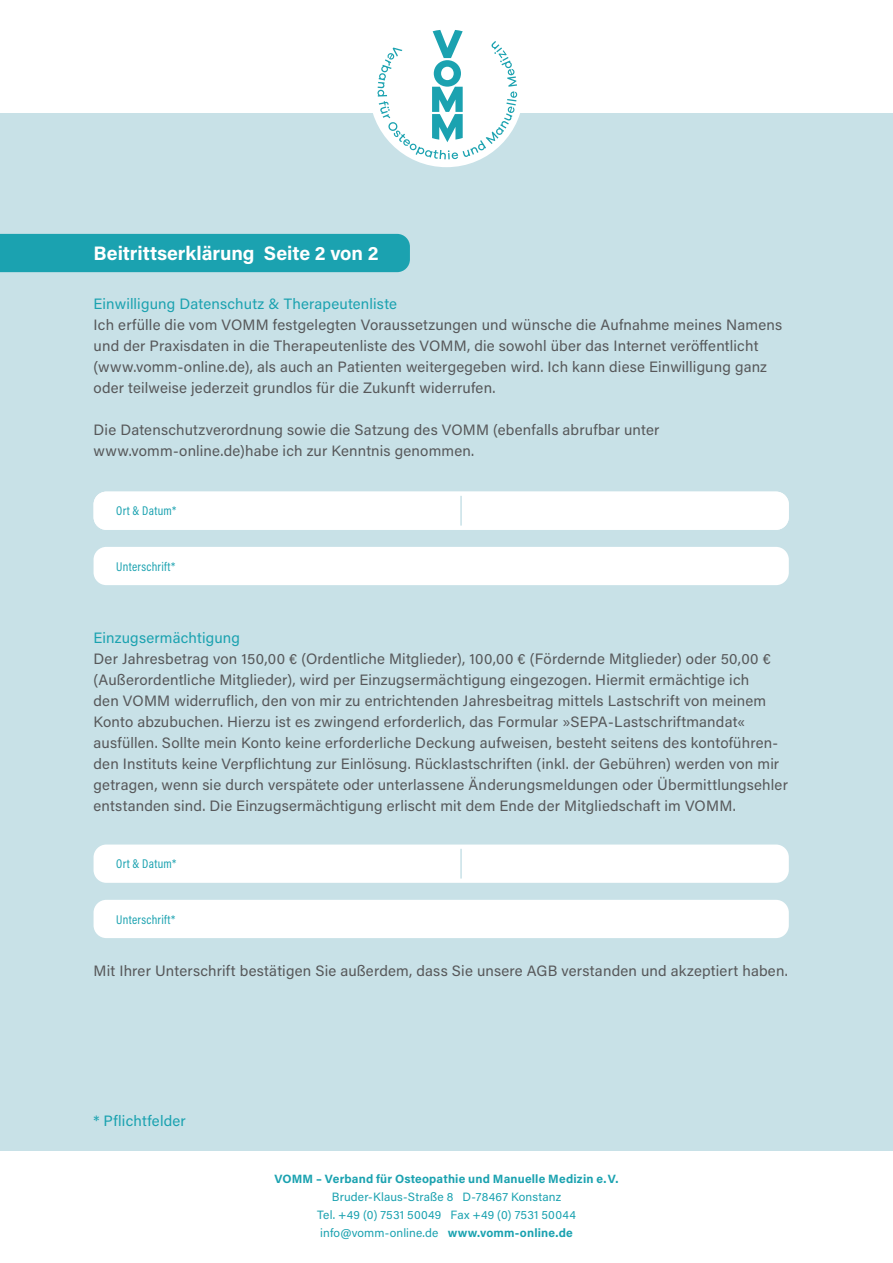
<style>
.page{position:relative;width:893px;height:1263px;background:#fff}
.page>*{position:absolute;margin:0;border:0;box-sizing:border-box;transform-origin:0 0}
.t1{font:700 19.5px "Acumin Pro";letter-spacing:-.005em;color:#fff}
.t2{font:15px/21px "Acumin Pro";letter-spacing:.01em;color:#57585a}
.t3{font:15px "Acumin Pro";letter-spacing:.01em;color:#1ba2b0}
.t4{font:12.75px "Acumin Pro Cond";letter-spacing:.025em;color:#1ba2b0}
.t5{font:12px/18px "Acumin Pro";letter-spacing:.01em;color:#1ba2b0;text-align:center}
.t6{font:700 12px "Acumin Pro";letter-spacing:.015em;color:#1ba2b0}
.s1{font-weight:700}
</style>
<div class="page">
<div style="left:0;top:113px;width:893px;height:1037px;background:#c8e1e7"></div>
<div style="left:369px;top:13px;width:155px;height:154px;background:#fff;border-radius:50%"></div>
<svg style="left:377px;top:30px;width:140px;height:129px"></svg>
<div style="left:0;top:234px;width:410px;height:38px;background:#1ba2b0"></div>
<div style="left:94px;top:492px;width:695px;height:38px;background:#fff;border-radius:13px"></div>
<div style="left:94px;top:547px;width:695px;height:38px;background:#fff;border-radius:13px"></div>
<hr style="left:460px;top:496px;width:2px;height:30px;background:#c8e1e7">
<div style="left:94px;top:844px;width:695px;height:39px;background:#fff;border-radius:13px"></div>
<div style="left:94px;top:900px;width:695px;height:38px;background:#fff;border-radius:13px"></div>
<hr style="left:460px;top:849px;width:2px;height:29px;background:#c8e1e7">
<h1 class="t1" style="left:94px;top:239px;width:287px">Beitrittserklärung Seite 2 von 2</h1>
<p class="t3" style="left:94px;top:293px;width:305px">Einwilligung Datenschutz &amp; Therapeutenliste</p>
<p class="t2" style="left:94px;top:313px;width:690px">Ich erfülle die vom VOMM festgelegten Voraussetzungen und wünsche die Aufnahme meines Namens und der Praxisdaten in die Therapeutenliste des VOMM, die sowohl über das Internet veröffentlicht (www.vomm-online.de), als auch an Patienten weitergegeben wird. Ich kann diese Einwilligung ganz oder teilweise jederzeit grundlos für die Zukunft widerrufen.</p>
<p class="t2" style="left:94px;top:418px;width:567px">Die Datenschutzverordnung sowie die Satzung des VOMM (ebenfalls abrufbar unter www.vomm-online.de)habe ich zur Kenntnis genommen.</p>
<p class="t4" style="left:116px;top:503px;width:61px">Ort &amp; Datum*</p>
<p class="t4" style="left:116px;top:558px;width:61px">Unterschrift*</p>
<p class="t3" style="left:94px;top:627px;width:148px">Einzugsermächtigung</p>
<p class="t2" style="left:94px;top:647px;width:696px">Der Jahresbetrag von 150,00 € (Ordentliche Mitglieder), 100,00 € (Fördernde Mitglieder) oder 50,00 € (Außerordentliche Mitglieder), wird per Einzugsermächtigung eingezogen. Hiermit ermächtige ich<br>den VOMM widerruflich, den von mir zu entrichtenden Jahresbeitrag mittels Lastschrift von meinem Konto abzubuchen. Hierzu ist es zwingend erforderlich, das Formular »SEPA-Lastschriftmandat« ausfüllen. Sollte mein Konto keine erforderliche Deckung aufweisen, besteht seitens des kontoführen&shy;den Instituts keine Verpflichtung zur Einlösung. Rücklastschriften (inkl. der Gebühren) werden von mir getragen, wenn sie durch verspätete oder unterlassene Änderungsmeldungen oder Übermittlungsehler entstanden sind. Die Einzugsermächtigung erlischt mit dem Ende der Mitgliedschaft im VOMM.</p>
<p class="t4" style="left:116px;top:856px;width:61px">Ort &amp; Datum*</p>
<p class="t4" style="left:116px;top:911px;width:61px">Unterschrift*</p>
<p class="t2" style="left:94px;top:959px;width:696px">Mit Ihrer Unterschrift bestätigen Sie außerdem, dass Sie unsere AGB verstanden und akzeptiert haben.</p>
<p class="t3" style="left:94px;top:1110px;width:94px">* Pflichtfelder</p>
<p class="t6" style="left:274px;top:1170px;width:346px">VOMM – Verband für Osteopathie und Manuelle Medizin e.V.</p>
<p class="t5" style="left:317px;top:1187px;width:260px">Bruder-Klaus-Straße 8 D-78467 Konstanz<br>Tel. +49 (0) 7531 50049 Fax +49 (0) 7531 50044 info@vomm-online.de <span class="s1">www.vomm-online.de</span></p>
</div>
